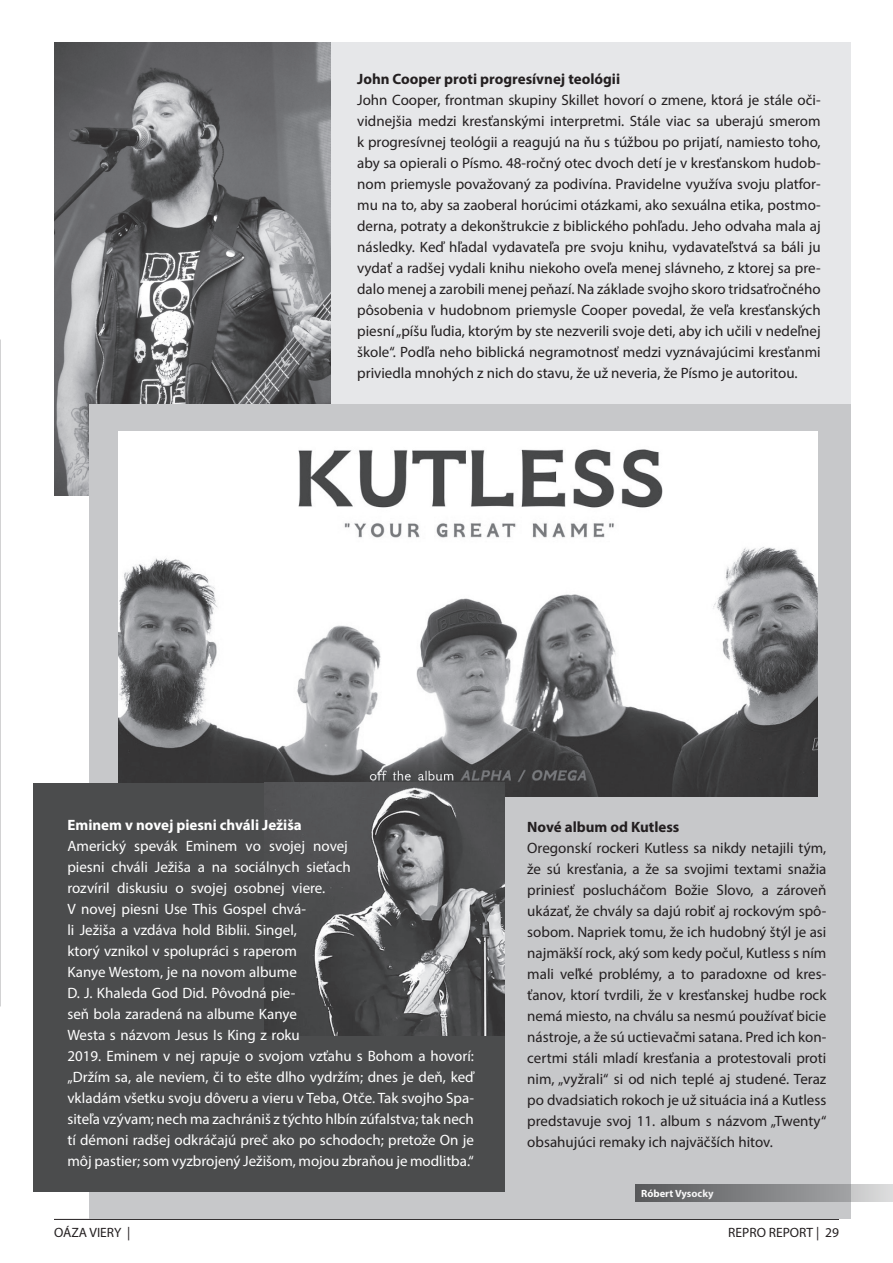
<style>
.page{position:relative;width:893px;height:1263px;background:#fff}
.page>*{position:absolute;margin:0;border:0;box-sizing:border-box;transform-origin:0 0}
.t1{font:15px/21px "Myriad Pro";color:#231f20;text-align:justify}
.t2{font:15px/21px "Myriad Pro";color:#fff}
.t3{font:700 15px "Myriad Pro";color:#231f20}
.t4{font:700 15px "Myriad Pro";color:#fff}
.t5{font:13.5px "Myriad Pro";color:#231f20}
.t6{font:700 10.5px "Myriad Pro";color:#fff}
</style>
<div class="page">
<hr style="left:54px;top:1219px;width:785px;height:1px;background:#231f20">
<div style="left:54px;top:42px;width:796px;height:453px;background:#e6e7e9"></div>
<img style="left:54px;top:42px;width:276px;height:453px">
<div style="left:89px;top:404px;width:761px;height:815px;background:#c7c8ca"></div>
<img style="left:119px;top:432px;width:699px;height:365px">
<svg style="left:635px;top:1184px;width:258px;height:17px;background:#8a8b8d"></svg>
<div style="left:33px;top:783px;width:471px;height:409px;background:#4b4c4d"></div>
<img style="left:264px;top:783px;width:240px;height:253px">
<p class="t3" style="left:357px;top:69px;width:264px">John Cooper proti progresívnej teológii</p>
<p class="t1" style="left:357px;top:89px;width:465px">John Cooper, frontman skupiny Skillet hovorí o zmene, ktorá je stále oči&shy;vidnejšia medzi kresťanskými interpretmi. Stále viac sa uberajú smerom k progresívnej teológii a reagujú na ňu s túžbou po prijatí, namiesto toho, aby sa opierali o Písmo. 48-ročný otec dvoch detí je v kresťanskom hudob&shy;nom priemysle považovaný za podivína. Pravidelne využíva svoju platfor&shy;mu na to, aby sa zaoberal horúcimi otázkami, ako sexuálna etika, postmo&shy;derna, potraty a dekonštrukcie z biblického pohľadu. Jeho odvaha mala aj následky. Keď hľadal vydavateľa pre svoju knihu, vydavateľstvá sa báli ju vydať a radšej vydali knihu niekoho oveľa menej slávneho, z ktorej sa pre&shy;dalo menej a zarobili menej peňazí. Na základe svojho skoro tridsaťročného pôsobenia v hudobnom priemysle Cooper povedal, že veľa kresťanských piesní „píšu ľudia, ktorým by ste nezverili svoje deti, aby ich učili v nedeľnej škole“. Podľa neho biblická negramotnosť medzi vyznávajúcimi kresťanmi priviedla mnohých z nich do stavu, že už neveria, že Písmo je autoritou.</p>
<p class="t4" style="left:67px;top:815px;width:236px">Eminem v novej piesni chváli Ježiša</p>
<p class="t2" style="left:67px;top:835px;width:408px">Americký spevák Eminem vo svojej novej<br>piesni chváli Ježiša a na sociálnych sieťach<br>rozvíril diskusiu o svojej osobnej viere.<br>V novej piesni Use This Gospel chvá-<br>li Ježiša a vzdáva hold Biblii. Singel,<br>ktorý vznikol v spolupráci s raperom<br>Kanye Westom, je na novom albume<br>D. J. Khaleda God Did. Pôvodná pie-<br>seň bola zaradená na albume Kanye<br>Westa s názvom Jesus Is King z roku<br>2019. Eminem v nej rapuje o svojom vzťahu s Bohom a hovorí: „Držím sa, ale neviem, či to ešte dlho vydržím; dnes je deň, keď vkladám všetku svoju dôveru a vieru v Teba, Otče. Tak svojho Spa&shy;siteľa vzývam; nech ma zachrániš z týchto hlbín zúfalstva; tak nech tí démoni radšej odkráčajú preč ako po schodoch; pretože On je môj pastier; som vyzbrojený Ježišom, mojou zbraňou je modlitba.“</p>
<p class="t3" style="left:527px;top:817px;width:154px">Nové album od Kutless</p>
<p class="t1" style="left:527px;top:837px;width:301px">Oregonskí rockeri Kutless sa nikdy netajili tým, že sú kresťania, a že sa svojimi textami snažia priniesť poslucháčom Božie Slovo, a zároveň ukázať, že chvály sa dajú robiť aj rockovým spô&shy;sobom. Napriek tomu, že ich hudobný štýl je asi najmäkší rock, aký som kedy počul, Kutless s ním mali veľké problémy, a to paradoxne od kres&shy;ťanov, ktorí tvrdili, že v kresťanskej hudbe rock nemá miesto, na chválu sa nesmú používať bicie nástroje, a že sú uctievačmi satana. Pred ich kon&shy;certmi stáli mladí kresťania a protestovali proti nim, „vyžrali“ si od nich teplé aj studené. Teraz po dvadsiatich rokoch je už situácia iná a Kutless predstavuje svoj 11. album s názvom „Twenty“ obsahujúci remaky ich najväčších hitov.</p>
<p class="t6" style="left:641px;top:1186px;width:74px">Róbert Vysocky</p>
<p class="t5" style="left:54px;top:1224px;width:78px">OÁZA VIERY |</p>
<p class="t5" style="left:728px;top:1224px;width:112px">REPRO REPORT | 29</p>
</div>
